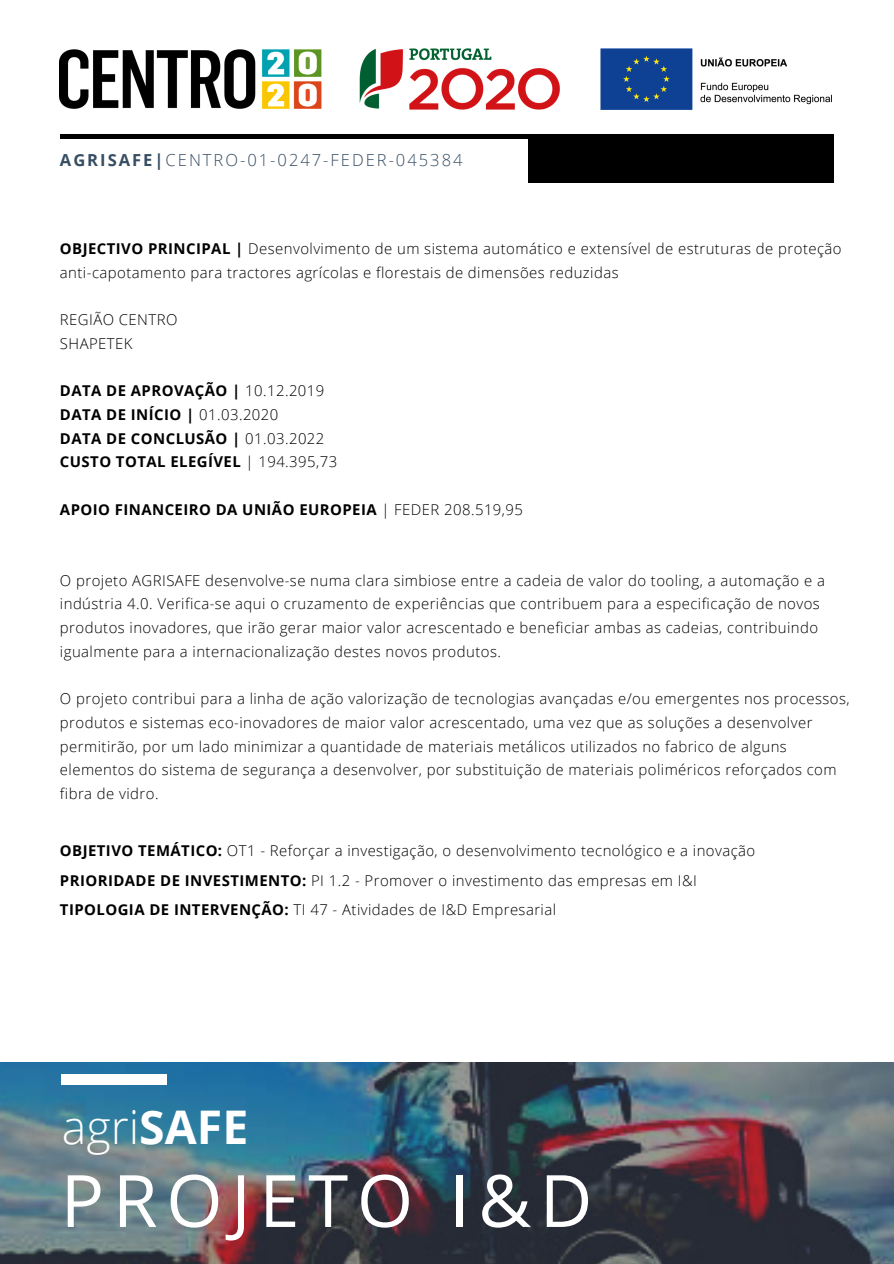
<style>
.page{position:relative;width:894px;height:1264px;background:#fff}
.page>*{position:absolute;margin:0;border:0;box-sizing:border-box;transform-origin:0 0}
.t1{font:72.3px "Open Sans";letter-spacing:.12em;color:#fff}
.t2{font:300 46.35px "Open Sans";color:#fff}
.t3{font:300 16.5px "Open Sans";letter-spacing:.12em;color:#364d62}
.t4{font:300 14.85px/23.7px "Open Sans";letter-spacing:.03em;color:#000}
.t5{font:700 14.85px/23.7px "Open Sans";letter-spacing:.03em;color:#000}
.s1{font-weight:700}
.s2{font-weight:300}
</style>
<div class="page">
<hr style="left:60px;top:135px;width:771px;height:3px;background:#000">
<div style="left:527px;top:135px;width:306px;height:47px;background:#000"></div>
<img style="left:0;top:1062px;width:893px;height:201px">
<div style="left:61px;top:1074px;width:105px;height:10px;background:#fff"></div>
<img style="left:60px;top:48px;width:771px;height:62px">
<p class="t3" style="left:60px;top:148px;width:404px"><span class="s1">AGRISAFE|</span>CENTRO-01-0247-FEDER-045384</p>
<p class="t4" style="left:60px;top:237px;width:783px"><span class="s1">OBJECTIVO PRINCIPAL |</span> Desenvolvimento de um sistema automático e extensível de estruturas de proteção anti-capotamento para tractores agrícolas e florestais de dimensões reduzidas</p>
<p class="t4" style="left:60px;top:308px;width:119px">REGIÃO CENTRO<br>SHAPETEK</p>
<p class="t5" style="left:60px;top:379px;width:279px">DATA DE APROVAÇÃO | <span class="s2">10.12.2019<br></span>DATA DE INÍCIO | <span class="s2">01.03.2020<br></span>DATA DE CONCLUSÃO | <span class="s2">01.03.2022<br></span>CUSTO TOTAL ELEGÍVEL <span class="s2">| 194.395,73</span></p>
<p class="t5" style="left:60px;top:497px;width:464px">APOIO FINANCEIRO DA UNIÃO EUROPEIA <span class="s2">| FEDER 208.519,95</span></p>
<p class="t4" style="left:60px;top:568px;width:766px">O projeto AGRISAFE desenvolve-se numa clara simbiose entre a cadeia de valor do tooling, a automação e a indústria 4.0. Verifica-se aqui o cruzamento de experiências que contribuem para a especificação de novos produtos inovadores, que irão gerar maior valor acrescentado e beneficiar ambas as cadeias, contribuindo igualmente para a internacionalização destes novos produtos.</p>
<p class="t4" style="left:60px;top:686px;width:791px">O projeto contribui para a linha de ação valorização de tecnologias avançadas e/ou emergentes nos processos, produtos e sistemas eco-inovadores de maior valor acrescentado, uma vez que as soluções a desenvolver permitirão, por um lado minimizar a quantidade de materiais metálicos utilizados no fabrico de alguns elementos do sistema de segurança a desenvolver, por substituição de materiais poliméricos reforçados com fibra de vidro.</p>
<p class="t4" style="left:60px;top:836px;width:696px;line-height:29.2px"><span class="s1">OBJETIVO TEMÁTICO:</span> OT1 - Reforçar a investigação, o desenvolvimento tecnológico e a inovação<br><span class="s1">PRIORIDADE DE INVESTIMENTO:</span> PI 1.2 - Promover o investimento das empresas em I&amp;I<br><span class="s1">TIPOLOGIA DE INTERVENÇÃO:</span> TI 47 - Atividades de I&amp;D Empresarial</p>
<h2 class="t2" style="left:62px;top:1094px;width:188px">agri<span class="s1">SAFE</span></h2>
<h1 class="t1" style="left:61px;top:1149px;width:533px">PROJETO I&amp;D</h1>
</div>
